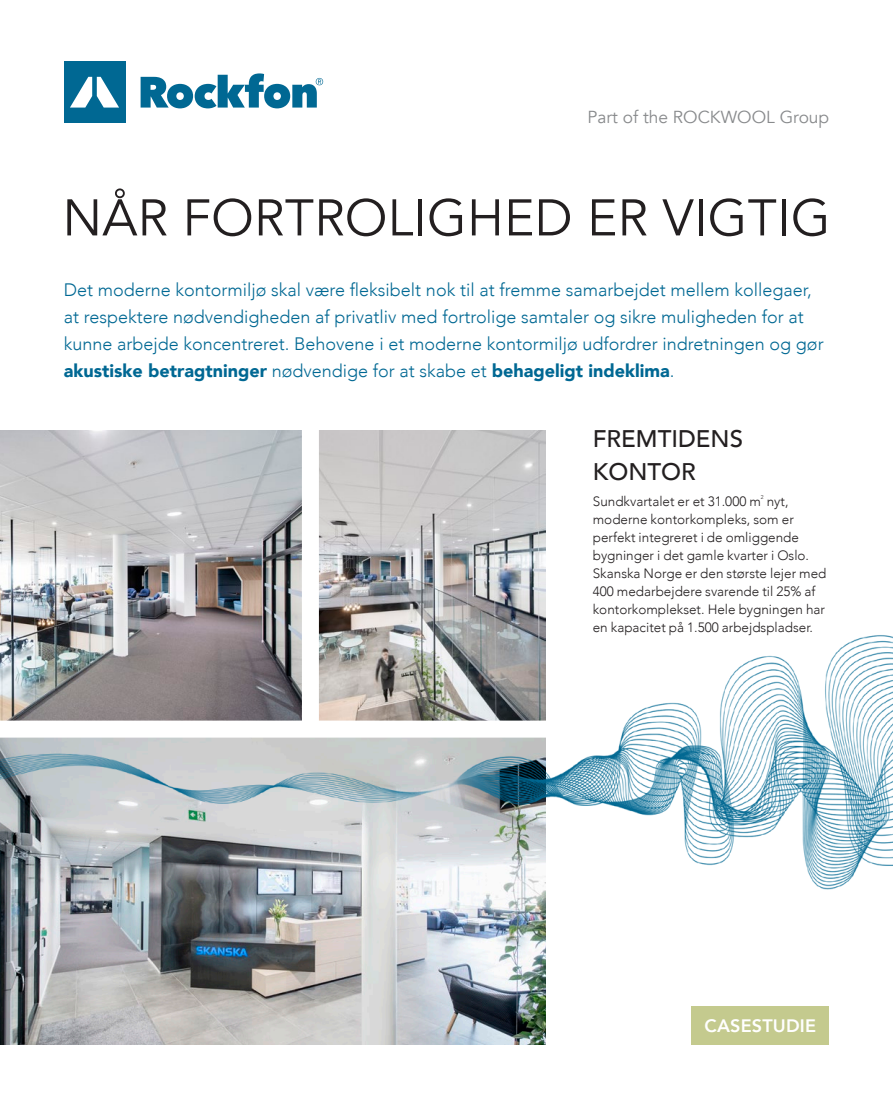
<style>
.page{position:relative;width:893px;height:1106px;background:#fff}
.page>*{position:absolute;margin:0;border:0;box-sizing:border-box;transform-origin:0 0}
.t1{font:51px "Avenir";letter-spacing:.005em;color:#231f20}
.t2{font:500 24px/32.4px "Avenir";color:#231f20}
.t3{font:300 18px/27px "Avenir";color:#006893}
.t4{font:800 18px "Avenir";letter-spacing:.01em;color:#fff}
.t5{font:17.4px "Avenir";color:#888a8c}
.t6{font:300 13.5px/18px "Avenir";color:#231f20}
.t7{font:300 5.4px "Avenir";color:#231f20}
.s1{font-weight:900}
</style>
<div class="page">
<img style="left:0;top:430px;width:302px;height:177px">
<img style="left:0;top:897px;width:546px;height:147px">
<img style="left:319px;top:430px;width:227px;height:177px">
<svg style="left:141px;top:73px;width:182px;height:35px"></svg>
<div style="left:64px;top:61px;width:61px;height:62px;background:#006893"></div>
<svg style="left:70px;top:77px;width:49px;height:31px"></svg>
<img style="left:0;top:607px;width:893px;height:290px">
<div style="left:691px;top:1006px;width:138px;height:38px;background:#c4ca8e"></div>
<p class="t5" style="left:587px;top:107px;width:243px">Part of the ROCKWOOL Group</p>
<h1 class="t1" style="left:62px;top:187px;width:770px">NÅR FORTROLIGHED ER VIGTIG</h1>
<p class="t3" style="left:64px;top:276px;width:761px">Det moderne kontormiljø skal være fleksibelt nok til at fremme samarbejdet mellem kollegaer, at respektere nødvendigheden af privatliv med fortrolige samtaler og sikre muligheden for at kunne arbejde koncentreret. Behovene i et moderne kontormiljø udfordrer indretningen og gør <span class="s1">akustiske betragtninger</span> nødvendige for at skabe et <span class="s1">behageligt indeklima</span>.</p>
<h2 class="t2" style="left:593px;top:421px;width:152px">FREMTIDENS<br>KONTOR</h2>
<p class="t6" style="left:593px;top:492px;width:197px">Sundkvartalet er et 31.000 m nyt,</p>
<p class="t7" style="left:761px;top:494px;width:4px">2</p>
<p class="t6" style="left:593px;top:510px;width:235px">moderne kontorkompleks, som er perfekt integreret i de omliggende bygninger i det gamle kvarter i Oslo.<br>Skanska Norge er den største lejer med 400 medarbejdere svarende til 25% af kontorkomplekset. Hele bygningen har en kapacitet på 1.500 arbejdspladser.</p>
<p class="t4" style="left:704px;top:1011px;width:113px">CASESTUDIE</p>
</div>
